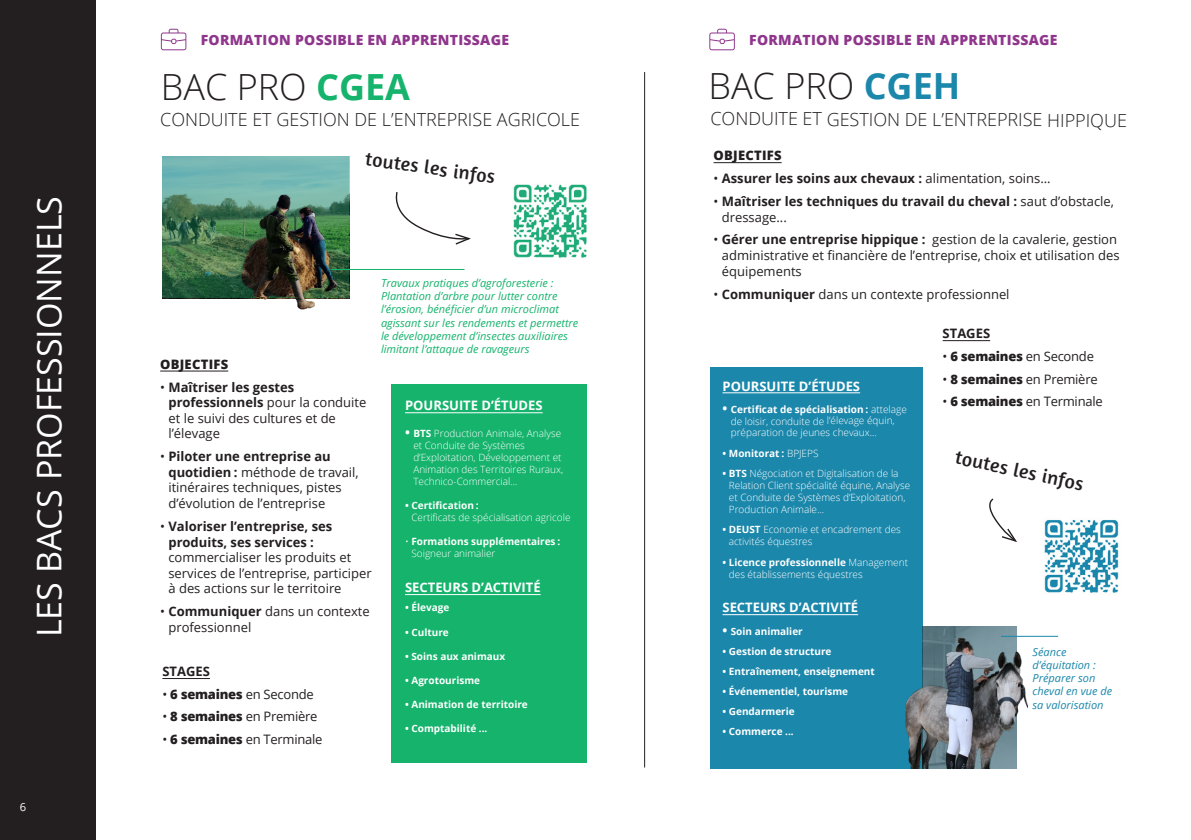
<style>
.page{position:relative;width:1191px;height:840px;background:#fff}
.page>*{position:absolute;margin:0;border:0;box-sizing:border-box;transform-origin:0 0}
.t1{font:300 36px "Open Sans";color:#231f20}
.t2{font:34px "Open Sans";color:#fff}
.t3{font:19.6px "Amaranth";color:#231f20}
.t4{font:300 18px "Open Sans";color:#231f20}
.t5{font:800 14px "Open Sans";letter-spacing:.02em;color:#8f368c}
.t6{font:13px/15.6px "Open Sans";color:#231f20}
.t7{font:700 13px/15.6px "Open Sans";color:#231f20}
.t8{font:13px "Open Sans";letter-spacing:-.02em;color:#231f20}
.t9{font:700 13px "Open Sans";color:#fff}
.t10{font:800 13px "Open Sans";letter-spacing:.02em;color:#231f20}
.t11{font:11.2px "Open Sans";color:#fff}
.t12{font:italic 11px/13.2px "Open Sans";color:#15b36c}
.t13{font:italic 11px/13.2px "Open Sans";color:#1b87ab}
.t14{font:300 10px/12px "Open Sans";color:#fff}
.t15{font:700 10px/12px "Open Sans";color:#fff}
.s1{font-weight:700;color:#15b36c}
.s2{font-weight:700}
.s3{font-weight:800}
.s4{font-weight:700;font-size:13px}
.s5{font-weight:300}
.s6{font-weight:700;color:#1b87ab}
.s7{font-weight:400}
.s8{font-size:13px}
</style>
<div class="page">
<div style="left:0;top:0;width:95px;height:839px;background:#231f20"></div>
<div style="left:710px;top:367px;width:212px;height:400px;background:#1b87ab"></div>
<img style="left:923px;top:626px;width:93px;height:10px">
<img style="left:900px;top:636px;width:127px;height:132px">
<hr style="left:713px;top:162px;width:68px;height:1px;background:#231f20">
<hr style="left:722px;top:392px;width:138px;height:1px;background:#fff">
<hr style="left:722px;top:614px;width:136px;height:1px;background:#fff">
<svg style="left:989px;top:498px;width:28px;height:44px"></svg>
<svg style="left:395px;top:192px;width:76px;height:53px"></svg>
<img style="left:1044px;top:519px;width:75px;height:74px">
<img style="left:513px;top:184px;width:74px;height:74px">
<hr style="left:160px;top:370px;width:68px;height:1px;background:#231f20">
<div style="left:391px;top:384px;width:196px;height:378px;background:#15b36c"></div>
<hr style="left:405px;top:412px;width:137px;height:1px;background:#fff">
<hr style="left:405px;top:594px;width:135px;height:1px;background:#fff">
<hr style="left:644px;top:72px;width:1px;height:695px;background:#231f20">
<hr style="left:162px;top:677px;width:48px;height:1px;background:#231f20">
<hr style="left:942px;top:340px;width:48px;height:1px;background:#231f20">
<hr style="left:1001px;top:635px;width:57px;height:1px;background:#1b87ab">
<svg style="left:161px;top:29px;width:25px;height:21px"></svg>
<svg style="left:709px;top:29px;width:26px;height:21px"></svg>
<hr style="left:323px;top:269px;width:141px;height:1px;background:#15b36c">
<img style="left:162px;top:156px;width:187px;height:153px">
<p class="t2" style="left:26px;top:637px;width:442px;rotate:-90deg">LES BACS PROFESSIONNELS</p>
<p class="t11" style="left:20px;top:798px;width:8px">6</p>
<p class="t5" style="left:201px;top:29px;width:310px">FORMATION POSSIBLE EN APPRENTISSAGE</p>
<p class="t5" style="left:749px;top:29px;width:310px">FORMATION POSSIBLE EN APPRENTISSAGE</p>
<p class="t1" style="left:161px;top:62px;width:251px">BAC PRO <span class="s1">CGEA</span></p>
<p class="t4" style="left:160px;top:107px;width:421px">CONDUITE ET GESTION DE L’ENTREPRISE AGRICOLE</p>
<p class="t3" style="left:367px;top:147px;width:132px;rotate:8deg">toutes les infos</p>
<p class="t10" style="left:160px;top:354px;width:70px">OBJECTIFS</p>
<p class="t6" style="left:168px;top:378px;width:199px;text-indent:-8px">• <span class="s2">Maîtriser les gestes professionnels</span> pour la conduite et le suivi des cultures et de l’élevage</p>
<p class="t6" style="left:168px;top:448px;width:192px;text-indent:-8px">• <span class="s2">Piloter une entreprise au quotidien :</span> méthode de travail, itinéraires techniques, pistes d’évolution de l’entreprise</p>
<p class="t6" style="left:168px;top:517px;width:205px;text-indent:-8px">• <span class="s2">Valoriser l’entreprise, ses produits, ses services : </span>commercialiser les produits et services de l’entreprise, participer à des actions sur le territoire</p>
<p class="t6" style="left:168px;top:603px;width:203px;text-indent:-8px">• <span class="s2">Communiquer</span> dans un contexte professionnel</p>
<p class="t7" style="left:162px;top:662px;width:49px">STAGES</p>
<p class="t8" style="left:162px;top:684px;width:153px">• <span class="s3">6 semaines</span> en Seconde</p>
<p class="t8" style="left:162px;top:707px;width:156px">• <span class="s3">8 semaines</span> en Première</p>
<p class="t8" style="left:162px;top:730px;width:161px">• <span class="s3">6 semaines</span> en Terminale</p>
<p class="t12" style="left:381px;top:276px;width:199px">Travaux pratiques d’agroforesterie :<br>Plantation d’arbre pour lutter contre l’érosion, bénéficier d’un microclimat agissant sur les rendements et permettre le développement d’insectes auxiliaires limitant l’attaque de ravageurs</p>
<p class="t9" style="left:405px;top:396px;width:139px">POURSUITE D’ÉTUDES</p>
<p class="t14" style="left:413px;top:427px;width:151px;text-indent:-8px"><span class="s4">•</span> <span class="s2">BTS</span> Production Animale, Analyse et Conduite de Systèmes d’Exploitation, Développement et<br>Animation des Territoires Ruraux,<br>Technico-Commercial...</p>
<p class="t14" style="left:411px;top:499px;width:161px;text-indent:-6px"><span class="s2">• Certification :<br></span>Certificats de spécialisation agricole</p>
<p class="t15" style="left:411px;top:535px;width:150px;text-indent:-6px"><span class="s5">•</span> Formations supplémentaires :<br><span class="s5">Soigneur animalier</span></p>
<p class="t9" style="left:405px;top:578px;width:137px">SECTEURS D’ACTIVITÉ</p>
<p class="t15" style="left:405px;top:601px;width:46px">• Élevage</p>
<p class="t15" style="left:405px;top:625px;width:45px">• Culture</p>
<p class="t15" style="left:405px;top:649px;width:102px">• Soins aux animaux</p>
<p class="t15" style="left:405px;top:673px;width:77px">• Agrotourisme</p>
<p class="t15" style="left:405px;top:697px;width:124px">• Animation de territoire</p>
<p class="t15" style="left:405px;top:721px;width:84px">• Comptabilité ...</p>
<p class="t1" style="left:708px;top:61px;width:253px">BAC PRO <span class="s6">CGEH</span></p>
<p class="t4" style="left:710px;top:107px;width:418px">CONDUITE ET GESTION DE L’ENTREPRISE HIPPIQUE</p>
<p class="t10" style="left:713px;top:146px;width:70px">OBJECTIFS</p>
<p class="t7" style="left:713px;top:170px;width:339px"><span class="s7">•</span> Assurer les soins aux chevaux : <span class="s7">alimentation, soins...</span></p>
<p class="t7" style="left:722px;top:193px;width:394px;text-indent:-8px"><span class="s7">•</span> Maîtriser les techniques du travail du cheval : <span class="s7">saut d’obstacle, dressage...</span></p>
<p class="t6" style="left:722px;top:231px;width:399px;text-indent:-8px">• <span class="s2">Gérer une entreprise hippique :</span> gestion de la cavalerie, gestion administrative et financière de l’entreprise, choix et utilisation des équipements</p>
<p class="t6" style="left:713px;top:285px;width:297px">• <span class="s2">Communiquer</span> dans un contexte professionnel</p>
<p class="t9" style="left:722px;top:376px;width:139px">POURSUITE D’ÉTUDES</p>
<p class="t14" style="left:722px;top:403px;width:186px;text-align:center"><span class="s4">•</span> <span class="s2">Certificat de spécialisation :</span> attelage de loisir, conduite de l’élevage équin,</p>
<p class="t14" style="left:731px;top:426px;width:148px">préparation de jeunes chevaux...</p>
<p class="t15" style="left:722px;top:447px;width:97px">• Monitorat : <span class="s5">BPJEPS</span></p>
<p class="t14" style="left:729px;top:467px;width:183px;text-indent:-6px"><span class="s2">• BTS</span> Négociation et Digitalisation de la Relation Client spécialité équine, Analyse et Conduite de Systèmes d’Exploitation, Production Animale...</p>
<p class="t14" style="left:729px;top:523px;width:174px;text-indent:-6px"><span class="s2">• DEUST</span> Economie et encadrement des activités équestres</p>
<p class="t14" style="left:729px;top:555px;width:181px;text-indent:-6px"><span class="s2">• Licence professionnelle</span> Management des établissements équestres</p>
<p class="t9" style="left:722px;top:598px;width:137px">SECTEURS D’ACTIVITÉ</p>
<p class="t15" style="left:722px;top:625px;width:82px"><span class="s8">•</span> Soin animalier</p>
<p class="t15" style="left:722px;top:645px;width:110px">• Gestion de structure</p>
<p class="t15" style="left:722px;top:665px;width:154px">• Entraînement, enseignement</p>
<p class="t15" style="left:722px;top:685px;width:127px">• Événementiel, tourisme</p>
<p class="t15" style="left:722px;top:705px;width:74px">• Gendarmerie</p>
<p class="t15" style="left:722px;top:725px;width:73px">• Commerce ...</p>
<p class="t7" style="left:942px;top:325px;width:49px">STAGES</p>
<p class="t8" style="left:942px;top:347px;width:153px">• <span class="s3">6 semaines</span> en Seconde</p>
<p class="t8" style="left:942px;top:370px;width:156px">• <span class="s3">8 semaines</span> en Première</p>
<p class="t8" style="left:942px;top:392px;width:161px">• <span class="s3">6 semaines</span> en Terminale</p>
<p class="t3" style="left:957px;top:445px;width:132px;rotate:12deg">toutes les infos</p>
<p class="t13" style="left:1032px;top:644px;width:81px">Séance d’équitation :<br>Préparer son cheval en vue de sa valorisation</p>
</div>
